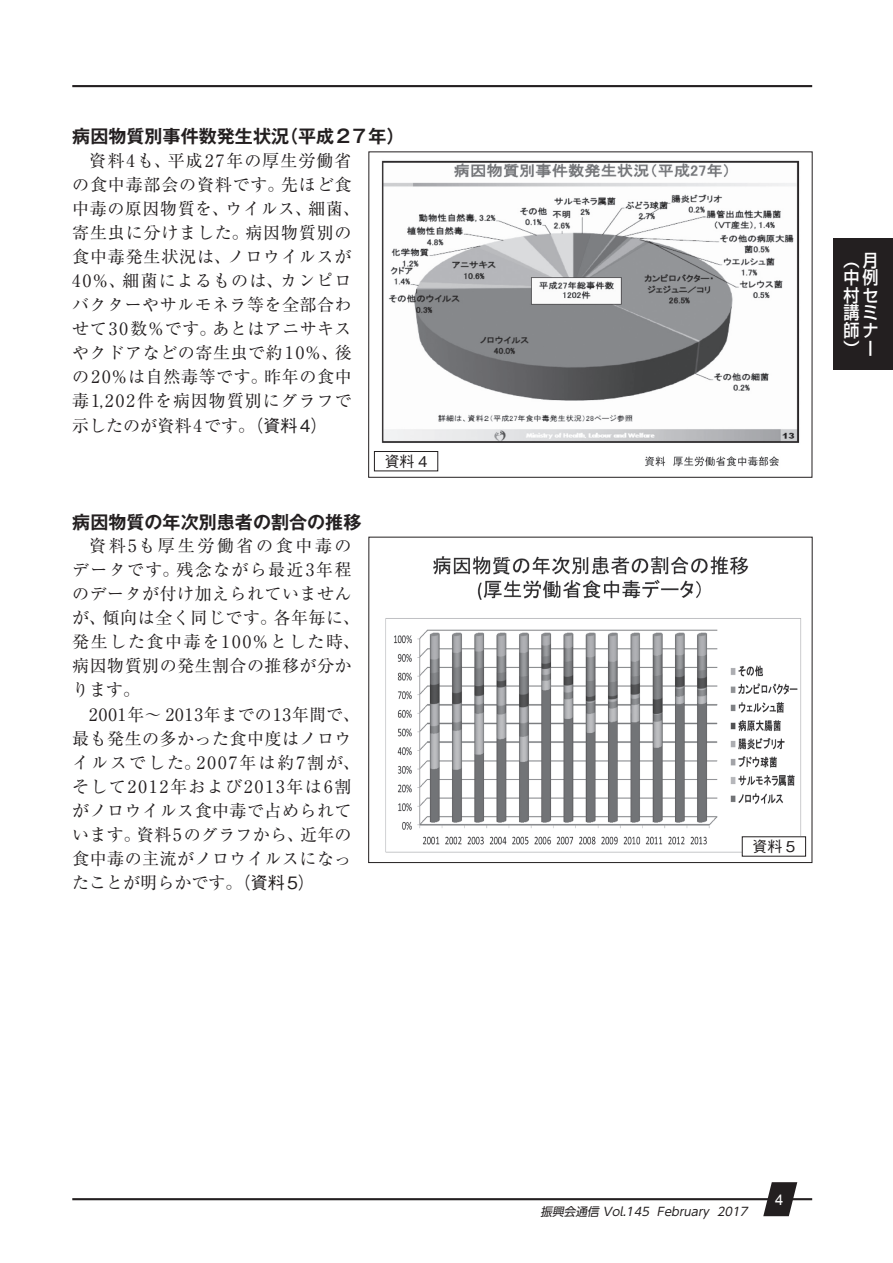
<style>
.page{position:relative;width:893px;height:1263px;background:#fff}
.page>*{position:absolute;margin:0;border:0;box-sizing:border-box;transform-origin:0 0}
.t1{font:700 18px "Gothic MB101 Pro De";color:#231f20}
.t2{font:500 17.55px/17.5px "Shin Go Pro";color:#fff;text-align:justify;scale:.92 1}
.t3{font:16.95px/24.2px "Ryumin Pro";letter-spacing:.035em;color:#231f20}
.t4{font:500 14.85px "Gothic BBB Pro";color:#231f20}
.t5{font:14.85px "Arial";color:#fff}
.t6{font:italic 11.7px "UD Shin Go Pro";color:#231f20}
.s1{font-family:"Gothic BBB Pro";font-weight:500}
</style>
<div class="page">
<hr style="left:72px;top:1198px;width:740px;height:2px;background:#231f20">
<hr style="left:72px;top:85px;width:740px;height:2px;background:#231f20">
<svg style="left:763px;top:1182px;width:34px;height:34px"></svg>
<img style="left:377px;top:160px;width:423px;height:312px">
<div style="left:374px;top:451px;width:64px;height:20px;background:#fff"></div>
<div style="left:374px;top:451px;width:64px;height:20px;border:1px solid #231f20"></div>
<img style="left:385px;top:556px;width:422px;height:301px">
<div style="left:368px;top:537px;width:444px;height:326px;border:1px solid #231f20"></div>
<div style="left:742px;top:837px;width:64px;height:19px;background:#fff"></div>
<div style="left:833px;top:238px;width:60px;height:132px;background:#231f20"></div>
<p class="t1" style="left:72px;top:122px;width:334px">病因物質別事件数発生状況（平成27年）</p>
<p class="t3" style="left:72px;top:147px;width:289px;text-indent:17px">資料4も、平成27年の厚生労働省の食中毒部会の資料です。先ほど食中毒の原因物質を、ウイルス、細菌、寄生虫に分けました。病因物質別の食中毒発生状況は、ノロウイルスが<br>40％、細菌によるものは、カンピロバクターやサルモネラ等を全部合わせて30数％です。あとはアニサキスやクドアなどの寄生虫で約10％、後の20％は自然毒等です。昨年の食中毒1,202件を病因物質別にグラフで示したのが資料4です。<span class="s1">（資料4）</span></p>
<p class="t1" style="left:72px;top:507px;width:291px">病因物質の年次別患者の割合の推移</p>
<p class="t3" style="left:72px;top:532px;width:289px;text-indent:17px">資料5も厚生労働省の食中毒のデータです。残念ながら最近3年程のデータが付け加えられていませんが、傾向は全く同じです。各年毎に、発生した食中毒を100％とした時、病因物質別の発生割合の推移が分かります。</p>
<p class="t3" style="left:72px;top:701px;width:289px;text-indent:17px">2001年〜 2013年までの13年間で、最も発生の多かった食中度はノロウイルスでした。2007年は約7割が、そして2012年および2013年は6割がノロウイルス食中毒で占められています。資料5のグラフから、近年の食中毒の主流がノロウイルスになったことが明らかです。<span class="s1">（資料5）</span></p>
<p class="t4" style="left:385px;top:449px;width:44px">資料 4</p>
<p class="t2" style="left:843px;top:249px;width:39px">（月中例村セ講ミ師ナ）ー</p>
<p class="t4" style="left:752px;top:835px;width:44px">資料 5</p>
<p class="t6" style="left:540px;top:1202px;width:212px">振興会通信 Vol.145 February 2017</p>
<p class="t5" style="left:775px;top:1189px;width:10px">4</p>
</div>
